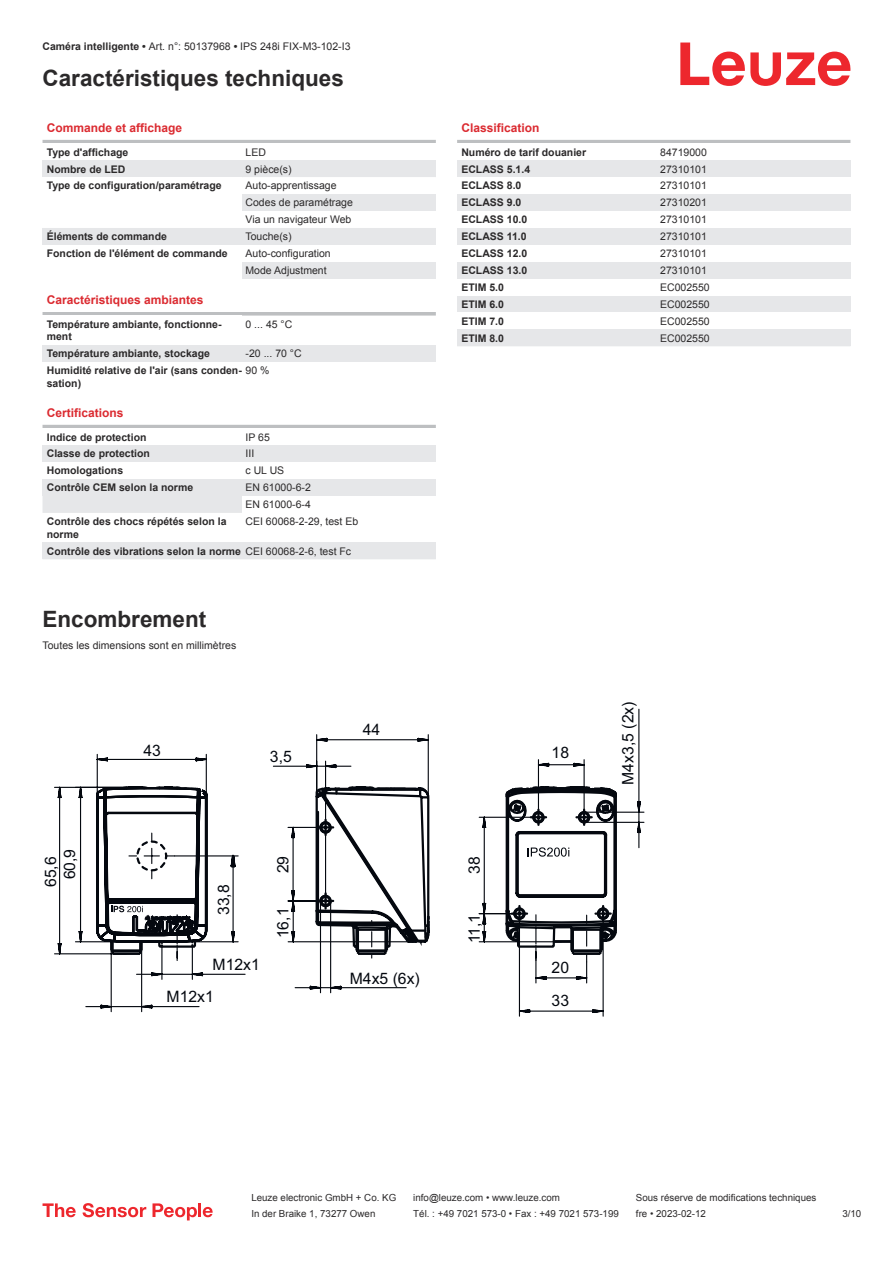
<style>
.page{position:relative;width:893px;height:1263px;background:#fff}
.page>*{position:absolute;margin:0;border:0;box-sizing:border-box;transform-origin:0 0}
.t1{font:700 22.5px "Arial";color:#2b292a}
.t2{font:15.75px/32.7px "Arial";color:#04080f}
.t3{font:700 12px "Arial";color:#db2a30}
.t4{font:700 10.5px/12.6px "Arial";color:#2b292a}
.t5{font:10.5px/17px "Arial";color:#2b292a}
.t6{font:9.75px "Arial";color:#2b292a}
.s1{font-weight:700}
.s2{font-weight:400}
</style>
<div class="page">
<svg style="left:680px;top:43px;width:170px;height:43px"></svg>
<div style="left:43px;top:496px;width:199px;height:17px;background:#e6e7e9"></div>
<hr style="left:43px;top:140px;width:393px;height:3px;background:#bdbfc1">
<div style="left:43px;top:160px;width:199px;height:17px;background:#e6e7e9"></div>
<div style="left:242px;top:160px;width:194px;height:17px;background:#e6e7e9"></div>
<div style="left:242px;top:194px;width:194px;height:17px;background:#e6e7e9"></div>
<div style="left:43px;top:228px;width:199px;height:17px;background:#e6e7e9"></div>
<div style="left:242px;top:228px;width:194px;height:17px;background:#e6e7e9"></div>
<div style="left:242px;top:262px;width:194px;height:17px;background:#e6e7e9"></div>
<svg style="left:43px;top:312px;width:393px;height:4px;background:#c8cacc"></svg>
<div style="left:43px;top:345px;width:199px;height:17px;background:#e6e7e9"></div>
<div style="left:242px;top:345px;width:194px;height:17px;background:#e6e7e9"></div>
<hr style="left:43px;top:425px;width:393px;height:3px;background:#bdbfc1">
<div style="left:43px;top:445px;width:199px;height:17px;background:#e6e7e9"></div>
<div style="left:242px;top:445px;width:194px;height:17px;background:#e6e7e9"></div>
<div style="left:43px;top:479px;width:199px;height:17px;background:#e6e7e9"></div>
<div style="left:242px;top:479px;width:194px;height:17px;background:#e6e7e9"></div>
<div style="left:43px;top:542px;width:199px;height:17px;background:#e6e7e9"></div>
<div style="left:242px;top:542px;width:194px;height:17px;background:#e6e7e9"></div>
<hr style="left:457px;top:140px;width:393px;height:3px;background:#bdbfc1">
<div style="left:457px;top:160px;width:200px;height:17px;background:#e6e7e9"></div>
<div style="left:657px;top:160px;width:193px;height:17px;background:#e6e7e9"></div>
<div style="left:457px;top:194px;width:200px;height:17px;background:#e6e7e9"></div>
<div style="left:657px;top:194px;width:193px;height:17px;background:#e6e7e9"></div>
<div style="left:457px;top:228px;width:200px;height:17px;background:#e6e7e9"></div>
<div style="left:657px;top:228px;width:193px;height:17px;background:#e6e7e9"></div>
<div style="left:457px;top:262px;width:200px;height:17px;background:#e6e7e9"></div>
<div style="left:657px;top:262px;width:193px;height:17px;background:#e6e7e9"></div>
<div style="left:457px;top:296px;width:200px;height:16px;background:#e6e7e9"></div>
<div style="left:657px;top:296px;width:193px;height:16px;background:#e6e7e9"></div>
<div style="left:457px;top:329px;width:200px;height:17px;background:#e6e7e9"></div>
<div style="left:657px;top:329px;width:193px;height:17px;background:#e6e7e9"></div>
<svg style="left:43px;top:1203px;width:33px;height:14px"></svg>
<svg style="left:83px;top:1203px;width:63px;height:14px"></svg>
<svg style="left:153px;top:1203px;width:44px;height:17px"></svg>
<hr style="left:198px;top:1203px;width:3px;height:14px;background:#ed272d">
<svg style="left:203px;top:1207px;width:10px;height:10px"></svg>
<svg style="left:604px;top:708px;width:40px;height:234px"></svg>
<svg style="left:316px;top:734px;width:288px;height:283px"></svg>
<svg style="left:54px;top:753px;width:372px;height:260px"></svg>
<svg style="left:102px;top:785px;width:329px;height:175px"></svg>
<p class="t5" style="left:43px;top:39px;width:310px"><span class="s1">Caméra intelligente •</span> Art. n°: 50137968 <span class="s1">•</span> IPS 248i FIX-M3-102-I3</p>
<h1 class="t1" style="left:43px;top:70px;width:303px">Caractéristiques techniques</h1>
<p class="t3" style="left:47px;top:123px;width:137px">Commande et affichage</p>
<p class="t4" style="left:47px;top:147px;width:83px">Type d'affichage</p>
<p class="t5" style="left:246px;top:144px;width:22px">LED</p>
<p class="t4" style="left:47px;top:164px;width:80px">Nombre de LED</p>
<p class="t5" style="left:246px;top:161px;width:48px">9 pièce(s)</p>
<p class="t4" style="left:47px;top:180px;width:176px">Type de configuration/paramétrage</p>
<p class="t5" style="left:246px;top:178px;width:109px">Auto-apprentissage<br>Codes de paramétrage<br>Via un navigateur Web</p>
<p class="t4" style="left:47px;top:231px;width:122px">Éléments de commande</p>
<p class="t5" style="left:246px;top:229px;width:48px">Touche(s)</p>
<p class="t4" style="left:47px;top:248px;width:183px">Fonction de l'élément de commande</p>
<p class="t5" style="left:246px;top:246px;width:87px">Auto-configuration<br>Mode Adjustment</p>
<p class="t3" style="left:47px;top:296px;width:158px">Caractéristiques ambiantes</p>
<p class="t4" style="left:47px;top:319px;width:176px">Température ambiante, fonctionne&shy;ment</p>
<p class="t5" style="left:246px;top:317px;width:48px">0 ... 45 °C</p>
<p class="t4" style="left:47px;top:348px;width:165px">Température ambiante, stockage</p>
<p class="t4" style="left:47px;top:346px;width:256px;line-height:17px;text-indent:199px"><span class="s2">-20 ... 70 °C<br></span>Humidité relative de l'air (sans conden- <span class="s2">90 %</span></p>
<p class="t4" style="left:47px;top:378px;width:36px">sation)</p>
<p class="t3" style="left:47px;top:408px;width:78px">Certifications</p>
<p class="t4" style="left:47px;top:431px;width:101px">Indice de protection</p>
<p class="t5" style="left:246px;top:429px;width:26px">IP 65</p>
<p class="t4" style="left:47px;top:448px;width:105px">Classe de protection</p>
<p class="t5" style="left:246px;top:446px;width:10px">III</p>
<p class="t4" style="left:47px;top:465px;width:78px">Homologations</p>
<p class="t5" style="left:246px;top:463px;width:40px">c UL US</p>
<p class="t4" style="left:47px;top:482px;width:148px">Contrôle CEM selon la norme</p>
<p class="t5" style="left:246px;top:480px;width:67px">EN 61000-6-2<br>EN 61000-6-4</p>
<p class="t4" style="left:47px;top:516px;width:181px">Contrôle des chocs répétés selon la norme</p>
<p class="t5" style="left:246px;top:514px;width:114px">CEI 60068-2-29, test Eb</p>
<p class="t4" style="left:47px;top:546px;width:306px">Contrôle des vibrations selon la norme <span class="s2">CEI 60068-2-6, test Fc</span></p>
<h1 class="t1" style="left:43px;top:610px;width:165px">Encombrement</h1>
<p class="t5" style="left:43px;top:638px;width:195px">Toutes les dimensions sont en millimètres</p>
<h2 class="t2" style="left:42px;top:887px;width:40px;line-height:19.2px;text-align:center;rotate:-90deg">65,6<br>60,9</h2>
<h2 class="t2" style="left:143px;top:735px;width:19px">43</h2>
<h2 class="t2" style="left:270px;top:741px;width:23px">3,5</h2>
<h2 class="t2" style="left:209px;top:915px;width:32px;rotate:-90deg">33,8</h2>
<h2 class="t2" style="left:213px;top:950px;width:49px">M12x1</h2>
<h2 class="t2" style="left:167px;top:981px;width:49px">M12x1</h2>
<h2 class="t2" style="left:268px;top:873px;width:19px;rotate:-90deg">29</h2>
<h2 class="t2" style="left:268px;top:938px;width:32px;rotate:-90deg">16,1</h2>
<h2 class="t2" style="left:363px;top:714px;width:19px">44</h2>
<h2 class="t2" style="left:350px;top:963px;width:72px">M4x5 (6x)</h2>
<p class="t3" style="left:461px;top:123px;width:80px">Classification</p>
<p class="t4" style="left:461px;top:147px;width:126px">Numéro de tarif douanier</p>
<p class="t5" style="left:660px;top:144px;width:48px">84719000</p>
<p class="t4" style="left:461px;top:164px;width:70px">ECLASS 5.1.4</p>
<p class="t5" style="left:660px;top:161px;width:48px">27310101</p>
<p class="t4" style="left:461px;top:180px;width:62px">ECLASS 8.0</p>
<p class="t5" style="left:660px;top:178px;width:48px">27310101</p>
<p class="t4" style="left:461px;top:197px;width:62px">ECLASS 9.0</p>
<p class="t5" style="left:660px;top:195px;width:48px">27310201</p>
<p class="t4" style="left:461px;top:214px;width:67px">ECLASS 10.0</p>
<p class="t5" style="left:660px;top:212px;width:48px">27310101</p>
<p class="t4" style="left:461px;top:231px;width:67px">ECLASS 11.0</p>
<p class="t5" style="left:660px;top:229px;width:48px">27310101</p>
<p class="t4" style="left:461px;top:248px;width:67px">ECLASS 12.0</p>
<p class="t5" style="left:660px;top:246px;width:48px">27310101</p>
<p class="t4" style="left:461px;top:265px;width:67px">ECLASS 13.0</p>
<p class="t5" style="left:660px;top:263px;width:48px">27310101</p>
<p class="t4" style="left:461px;top:282px;width:44px">ETIM 5.0</p>
<p class="t5" style="left:660px;top:280px;width:51px">EC002550</p>
<p class="t4" style="left:461px;top:299px;width:44px">ETIM 6.0</p>
<p class="t5" style="left:660px;top:297px;width:51px">EC002550</p>
<p class="t4" style="left:461px;top:316px;width:44px">ETIM 7.0</p>
<p class="t5" style="left:660px;top:313px;width:51px">EC002550</p>
<p class="t4" style="left:461px;top:333px;width:44px">ETIM 8.0</p>
<p class="t5" style="left:660px;top:330px;width:51px">EC002550</p>
<h2 class="t2" style="left:459px;top:874px;width:19px;rotate:-90deg">38</h2>
<h2 class="t2" style="left:459px;top:943px;width:31px;rotate:-90deg">11,1</h2>
<h2 class="t2" style="left:552px;top:737px;width:19px">18</h2>
<h2 class="t2" style="left:613px;top:785px;width:85px;rotate:-90deg">M4x3,5 (2x)</h2>
<h2 class="t2" style="left:552px;top:953px;width:19px">20<br>33</h2>
<p class="t6" style="left:251px;top:1194px;width:146px">Leuze electronic GmbH + Co. KG</p>
<p class="t6" style="left:413px;top:1194px;width:148px">info@leuze.com • www.leuze.com</p>
<p class="t6" style="left:636px;top:1194px;width:182px">Sous réserve de modifications techniques</p>
<p class="t6" style="left:251px;top:1210px;width:126px">In der Braike 1, 73277 Owen</p>
<p class="t6" style="left:413px;top:1210px;width:207px">Tél. : +49 7021 573-0 • Fax : +49 7021 573-199</p>
<p class="t6" style="left:636px;top:1210px;width:72px">fre • 2023-02-12</p>
<p class="t6" style="left:842px;top:1210px;width:20px">3 /10</p>
</div>
